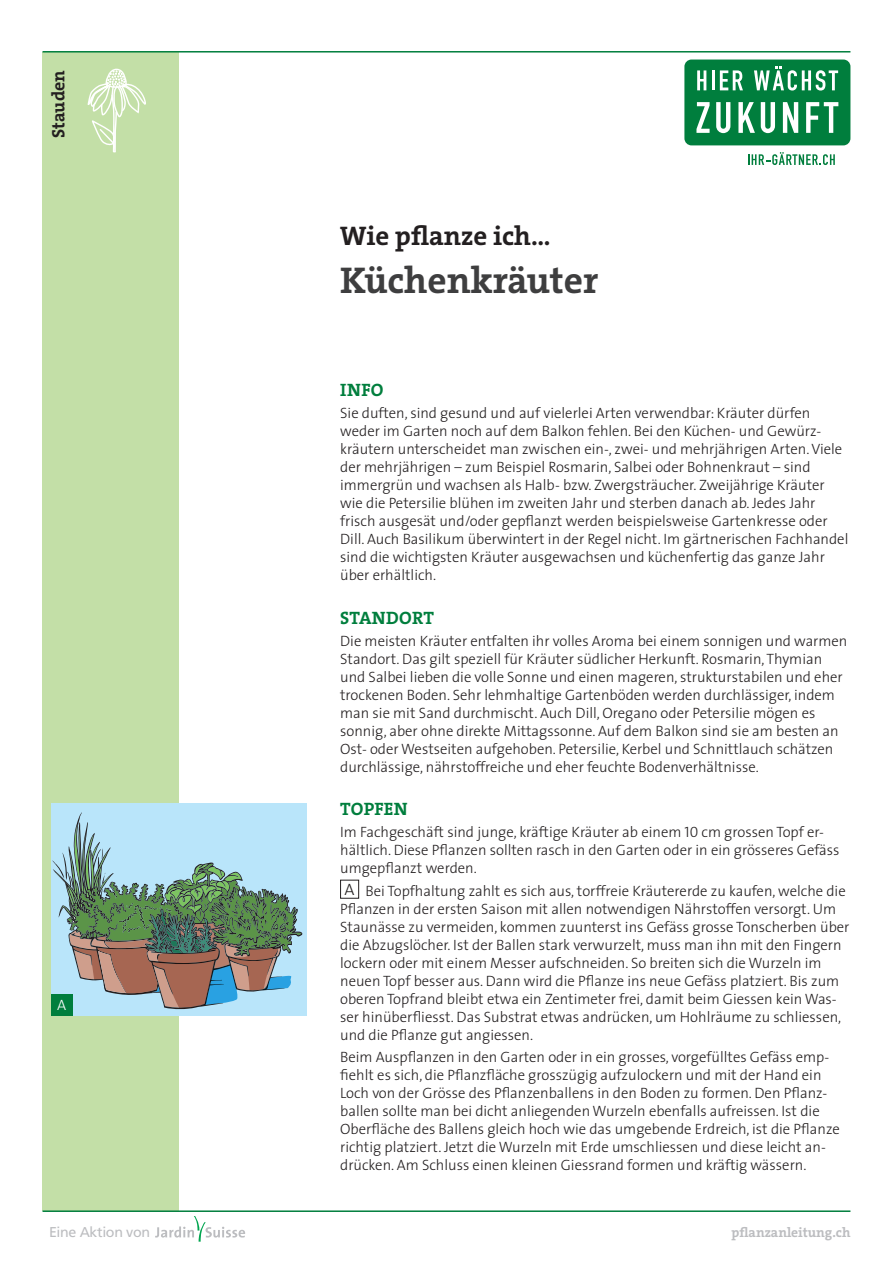
<style>
.page{position:relative;width:893px;height:1263px;background:#fff}
.page>*{position:absolute;margin:0;border:0;box-sizing:border-box;transform-origin:0 0}
.t1{font:37.5px "The Serif HP7 Bld";color:#3e3e3f}
.t2{font:27px "The Serif HP7 Bld";color:#231f20}
._02_Titel_Prio_1{font:18px "The Serif HP7 Bld";letter-spacing:.015em;color:#007e3d}
.t3{font:18px "The Serif HP7 Bld";color:#231f20}
.t4{font:300 16.5px "The Sans";color:#231f20}
._01_Grundtext{font:300 15px/18px "The Sans";color:#231f20}
.t5{font:300 15px "The Sans";color:#fff}
.t6{font:14.25px "Frutiger LT";letter-spacing:-.025em;color:#bcbdc0}
._01_Grundtext_Aufzäh{font:13.65px "The Serif HP7 Bld";color:#bcbdc0}
.s1{font-family:"The Sans Light Caps";font-weight:400}
</style>
<div class="page">
<div style="left:340px;top:880px;width:19px;height:19px;border:1px solid #231f20"></div>
<svg style="left:155px;top:1216px;width:90px;height:26px"></svg>
<div style="left:43px;top:52px;width:136px;height:1158px;background:#c3dfa7"></div>
<hr style="left:43px;top:1210px;width:807px;height:2px;background:#007e3d">
<hr style="left:43px;top:51px;width:807px;height:2px;background:#007e3d">
<svg style="left:87px;top:68px;width:59px;height:85px"></svg>
<div style="left:51px;top:803px;width:255px;height:212px;background:#b9e5fa"></div>
<svg style="left:52px;top:824px;width:249px;height:185px"></svg>
<div style="left:51px;top:994px;width:21px;height:22px;background:#007e3d"></div>
<svg style="left:748px;top:152px;width:87px;height:13px"></svg>
<div style="left:684px;top:60px;width:166px;height:85px;background:#007e3d;border-radius:7px"></div>
<hr style="left:712px;top:70px;width:3px;height:20px;background:#fff">
<svg style="left:696px;top:102px;width:14px;height:31px"></svg>
<svg style="left:697px;top:70px;width:9px;height:20px"></svg>
<svg style="left:738px;top:102px;width:17px;height:31px"></svg>
<svg style="left:716px;top:102px;width:14px;height:31px"></svg>
<svg style="left:720px;top:70px;width:23px;height:20px"></svg>
<svg style="left:783px;top:102px;width:15px;height:31px"></svg>
<svg style="left:806px;top:102px;width:32px;height:31px"></svg>
<svg style="left:761px;top:102px;width:14px;height:31px"></svg>
<svg style="left:754px;top:66px;width:84px;height:25px"></svg>
<p class="t3" style="left:46px;top:138px;width:69px;rotate:-90deg">Stauden</p>
<p class="t5" style="left:57px;top:992px;width:11px">A</p>
<p class="t2" style="left:340px;top:218px;width:212px">Wie pflanze ich…</p>
<p class="t1" style="left:340px;top:255px;width:260px">Küchenkräuter</p>
<p class="_02_Titel_Prio_1" style="left:340px;top:378px;width:45px">INFO</p>
<p class="_01_Grundtext" style="left:340px;top:404px;width:510px">Sie duften, sind gesund und auf vielerlei Arten verwendbar: Kräuter dürfen weder im Garten noch auf dem Balkon fehlen. Bei den Küchen- und Gewürz&shy;kräutern unterscheidet man zwischen ein-, zwei- und mehrjährigen Arten. Viele der mehrjährigen – zum Beispiel Rosmarin, Salbei oder Bohnenkraut – sind immergrün und wachsen als Halb- bzw. Zwergsträucher. Zweijährige Kräuter wie die Petersilie blühen im zweiten Jahr und sterben danach ab. Jedes Jahr frisch ausgesät und/oder gepflanzt werden beispielsweise Gartenkresse oder Dill. Auch Basilikum überwintert in der Regel nicht. Im gärtnerischen Fachhandel sind die wichtigsten Kräuter ausgewachsen und küchenfertig das ganze Jahr über erhältlich.</p>
<p class="_02_Titel_Prio_1" style="left:340px;top:605px;width:95px">STANDORT</p>
<p class="_01_Grundtext" style="left:340px;top:631px;width:509px">Die meisten Kräuter entfalten ihr volles Aroma bei einem sonnigen und warmen Standort. Das gilt speziell für Kräuter südlicher Herkunft. Rosmarin, Thymian und Salbei lieben die volle Sonne und einen mageren, strukturstabilen und eher trockenen Boden. Sehr lehmhaltige Gartenböden werden durchlässiger, indem man sie mit Sand durchmischt. Auch Dill, Oregano oder Petersilie mögen es sonnig, aber ohne direkte Mittagssonne. Auf dem Balkon sind sie am besten an Ost- oder Westseiten aufgehoben. Petersilie, Kerbel und Schnittlauch schätzen durchlässige, nährstoffreiche und eher feuchte Bodenverhältnisse.</p>
<p class="_02_Titel_Prio_1" style="left:340px;top:797px;width:69px">TOPFEN</p>
<p class="_01_Grundtext" style="left:340px;top:823px;width:501px">Im Fachgeschäft sind junge, kräftige Kräuter ab einem <span class="s1">10</span> cm grossen Topf er&shy;hältlich. Diese Pflanzen sollten rasch in den Garten oder in ein grösseres Gefäss umgepflanzt werden.</p>
<p class="t4" style="left:345px;top:876px;width:12px">A</p>
<p class="_01_Grundtext" style="left:340px;top:881px;width:511px;text-indent:25px">Bei Topfhaltung zahlt es sich aus, torffreie Kräutererde zu kaufen, welche die Pflanzen in der ersten Saison mit allen notwendigen Nährstoffen versorgt. Um Staunässe zu vermeiden, kommen zuunterst ins Gefäss grosse Tonscherben über die Abzugslöcher. Ist der Ballen stark verwurzelt, muss man ihn mit den Fingern lockern oder mit einem Messer aufschneiden. So breiten sich die Wurzeln im neuen Topf besser aus. Dann wird die Pflanze ins neue Gefäss platziert. Bis zum oberen Topfrand bleibt etwa ein Zentimeter frei, damit beim Giessen kein Was&shy;ser hinüberfliesst. Das Substrat etwas andrücken, um Hohlräume zu schliessen, und die Pflanze gut angiessen.</p>
<p class="_01_Grundtext" style="left:340px;top:1047px;width:501px">Beim Auspflanzen in den Garten oder in ein grosses, vorgefülltes Gefäss emp&shy;fiehlt es sich, die Pflanzfläche grosszügig aufzulockern und mit der Hand ein Loch von der Grösse des Pflanzenballens in den Boden zu formen. Den Pflanz&shy;ballen sollte man bei dicht anliegenden Wurzeln ebenfalls aufreissen. Ist die Oberfläche des Ballens gleich hoch wie das umgebende Erdreich, ist die Pflanze richtig platziert. Jetzt die Wurzeln mit Erde umschliessen und diese leicht an&shy;drücken. Am Schluss einen kleinen Giessrand formen und kräftig wässern.</p>
<p class="t6" style="left:49px;top:1224px;width:103px">Eine Aktion von</p>
<p class="_01_Grundtext_Aufzäh" style="left:731px;top:1224px;width:120px">pflanzanleitung.ch</p>
</div>
